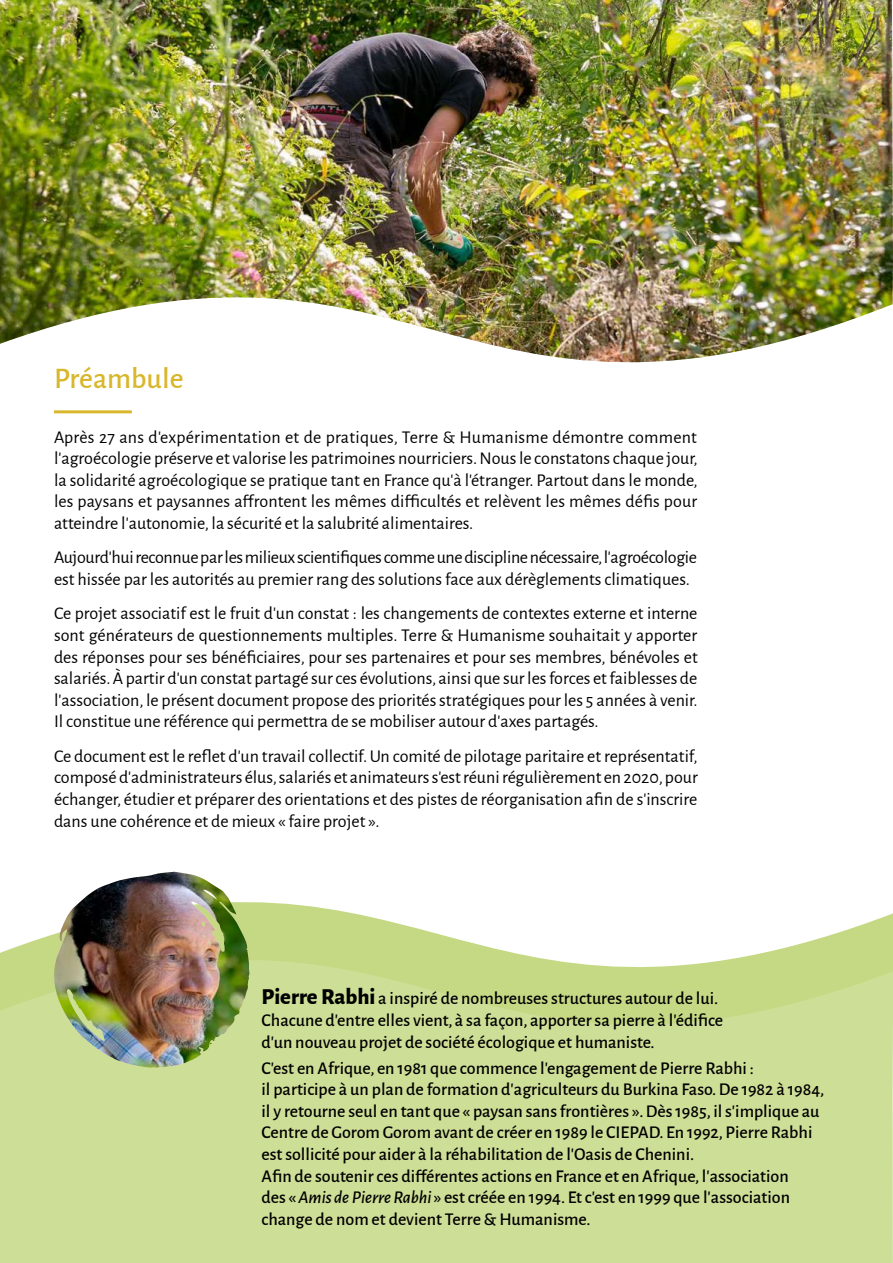
<style>
.page{position:relative;width:893px;height:1263px;background:#fff}
.page>*{position:absolute;margin:0;border:0;box-sizing:border-box;transform-origin:0 0}
.t1{font:500 30px "Alegreya Sans";color:#d9b72c}
.t2{font:18px/21.6px "Alegreya Sans";color:#000;text-align:justify}
.t3{font:500 18px/21.6px "Alegreya Sans";color:#000}
.t4{font:18px/21.6px "Alegreya Sans";letter-spacing:-.02em;color:#000}
.s1{font-weight:800;font-size:22.5px}
.s2{font-style:italic}
</style>
<div class="page">
<img style="left:0;top:0;width:893px;height:363px">
<svg style="left:25px;top:871px;width:868px;height:73px"></svg>
<svg style="left:0;top:944px;width:893px;height:319px;background:#ccde95"></svg>
<img style="left:210px;top:872px;width:40px;height:196px">
<img style="left:54px;top:872px;width:156px;height:196px">
<h1 class="t1" style="left:54px;top:358px;width:131px">Préambule</h1>
<p class="t2" style="left:54px;top:425px;width:645px">Après 27 ans d’expérimentation et de pratiques, Terre &amp; Humanisme démontre comment l’agroécologie préserve et valorise les patrimoines nourriciers. Nous le constatons chaque jour, la solidarité agroécologique se pratique tant en France qu’à l’étranger. Partout dans le monde, les paysans et paysannes affrontent les mêmes difficultés et relèvent les mêmes défis pour atteindre l’autonomie, la sécurité et la salubrité alimentaires.</p>
<p class="t4" style="left:54px;top:546px;width:644px">Aujourd’hui reconnue par les milieux scientifiques comme une discipline nécessaire, l’agroécologie est hissée par les autorités au premier rang des solutions face aux dérèglements climatiques.</p>
<p class="t2" style="left:54px;top:602px;width:645px">Ce projet associatif est le fruit d’un constat : les changements de contextes externe et interne sont générateurs de questionnements multiples. Terre &amp; Humanisme souhaitait y apporter des réponses pour ses bénéficiaires, pour ses partenaires et pour ses membres, bénévoles et salariés. À partir d’un constat partagé sur ces évolutions, ainsi que sur les forces et faiblesses de l’association, le présent document propose des priorités stratégiques pour les 5 années à venir.<br>Il constitue une référence qui permettra de se mobiliser autour d’axes partagés.</p>
<p class="t2" style="left:54px;top:744px;width:645px">Ce document est le reflet d’un travail collectif. Un comité de pilotage paritaire et représentatif, composé d’administrateurs élus, salariés et animateurs s’est réuni régulièrement en 2020, pour échanger, étudier et préparer des orientations et des pistes de réorganisation afin de s’inscrire dans une cohérence et de mieux « faire projet ».</p>
<p class="t3" style="left:261px;top:987px;width:463px"><span class="s1">Pierre Rabhi</span> a inspiré de nombreuses structures autour de lui.<br>Chacune d’entre elles vient, à sa façon, apporter sa pierre à l’édifice d’un nouveau projet de société écologique et humaniste.</p>
<p class="t3" style="left:261px;top:1056px;width:564px">C’est en Afrique, en 1981 que commence l’engagement de Pierre Rabhi :<br>il participe à un plan de formation d’agriculteurs du Burkina Faso. De 1982 à 1984, il y retourne seul en tant que « paysan sans frontières ». Dès 1985, il s’implique au Centre de Gorom Gorom avant de créer en 1989 le CIEPAD. En 1992, Pierre Rabhi est sollicité pour aider à la réhabilitation de l’Oasis de Chenini.<br>Afin de soutenir ces différentes actions en France et en Afrique, l’association<br>des «<span class="s2">Amis de Pierre Rabhi</span> » est créée en 1994. Et c’est en 1999 que l’association change de nom et devient Terre &amp; Humanisme.</p>
</div>
